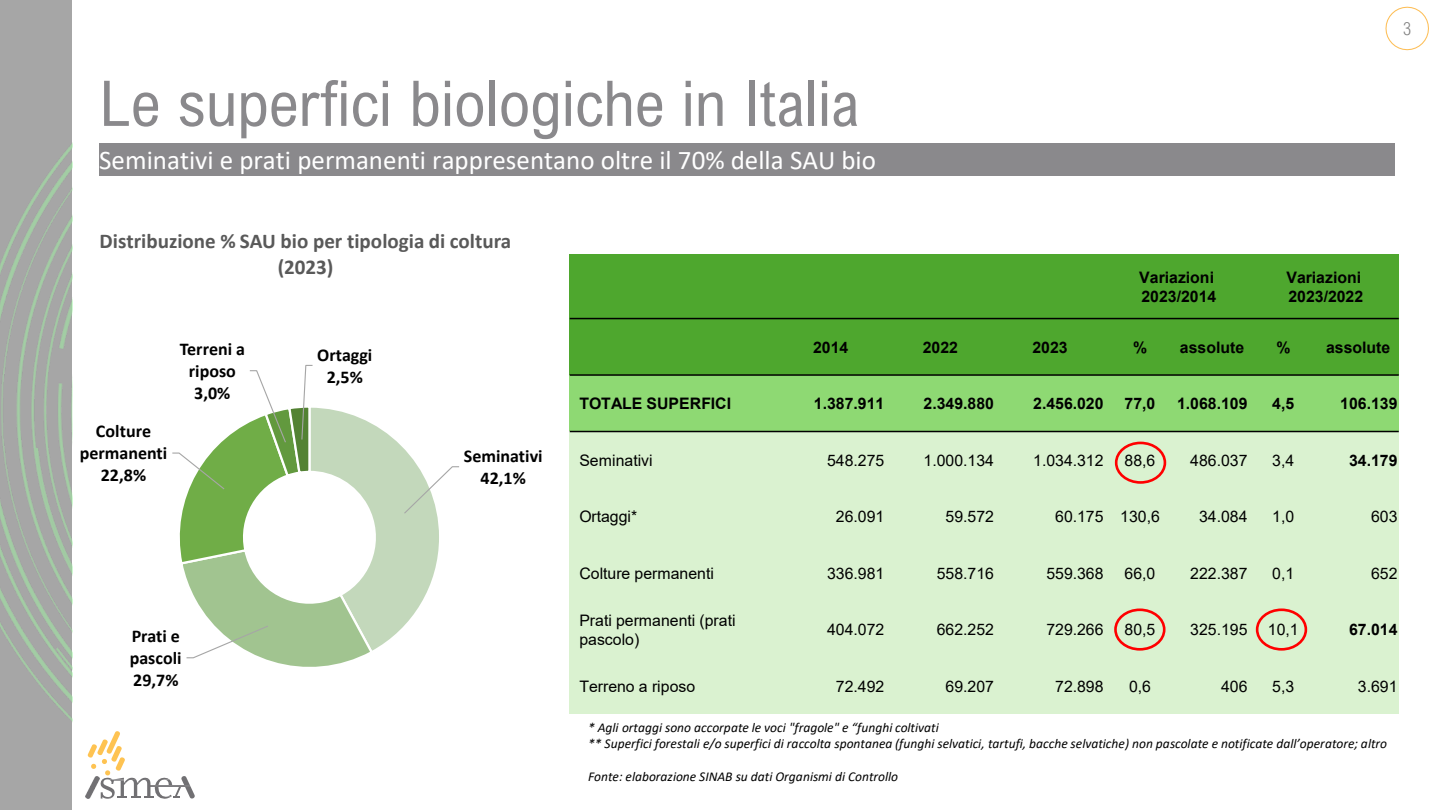
<style>
.page{position:relative;width:1440px;height:810px;background:#fff}
.page>*{position:absolute;margin:0;border:0;box-sizing:border-box;transform-origin:0 0}
.t1{font:63px "Arial Nova Cond";color:#8a898c}
.t2{font:27px "Calibri";color:#fff}
.t3{font:700 21px/25.8px "Calibri";color:#595959;text-align:center}
.t4{font:700 18px/21.9px "Calibri";color:#000;text-align:center}
.t5{font:300 18px "Arial Nova Cond";color:#7f7f7f}
.t6{font:15.9px/18.9px "Arial";color:#000}
.t7{font:700 15.9px/18.9px "Arial";color:#000}
.t8{font:italic 13.5px "Calibri";color:#000}
</style>
<div class="page">
<div style="left:0;top:0;width:72px;height:810px;background:#a6a6a6"></div>
<img style="left:86px;top:790px;width:2px;height:9px">
<svg style="left:88px;top:731px;width:107px;height:68px"></svg>
<svg style="left:1385px;top:6px;width:44px;height:45px"></svg>
<img style="left:0;top:144px;width:72px;height:577px">
<div style="left:99px;top:143px;width:1296px;height:33px;background:#8a898c"></div>
<svg style="left:172px;top:364px;width:287px;height:303px"></svg>
<div style="left:570px;top:254px;width:535px;height:65px;background:#4ea72e"></div>
<div style="left:1105px;top:254px;width:144px;height:65px;background:#4ea72e"></div>
<div style="left:1249px;top:254px;width:150px;height:65px;background:#4ea72e"></div>
<div style="left:570px;top:319px;width:206px;height:56px;background:#4ea72e"></div>
<div style="left:776px;top:319px;width:110px;height:56px;background:#4ea72e"></div>
<div style="left:886px;top:319px;width:109px;height:56px;background:#4ea72e"></div>
<div style="left:995px;top:319px;width:110px;height:56px;background:#4ea72e"></div>
<div style="left:1105px;top:319px;width:70px;height:56px;background:#4ea72e"></div>
<div style="left:1175px;top:319px;width:74px;height:56px;background:#4ea72e"></div>
<div style="left:1249px;top:319px;width:69px;height:56px;background:#4ea72e"></div>
<div style="left:1318px;top:319px;width:81px;height:56px;background:#4ea72e"></div>
<div style="left:570px;top:375px;width:206px;height:57px;background:#8ed973"></div>
<div style="left:776px;top:375px;width:110px;height:57px;background:#8ed973"></div>
<div style="left:886px;top:375px;width:109px;height:57px;background:#8ed973"></div>
<div style="left:995px;top:375px;width:110px;height:57px;background:#8ed973"></div>
<div style="left:1105px;top:375px;width:70px;height:57px;background:#8ed973"></div>
<div style="left:1175px;top:375px;width:74px;height:57px;background:#8ed973"></div>
<div style="left:1249px;top:375px;width:69px;height:57px;background:#8ed973"></div>
<div style="left:1318px;top:375px;width:81px;height:57px;background:#8ed973"></div>
<div style="left:570px;top:432px;width:206px;height:56px;background:#daf2d0"></div>
<div style="left:776px;top:432px;width:110px;height:56px;background:#daf2d0"></div>
<div style="left:886px;top:432px;width:109px;height:56px;background:#daf2d0"></div>
<div style="left:995px;top:432px;width:110px;height:56px;background:#daf2d0"></div>
<div style="left:1105px;top:432px;width:70px;height:56px;background:#daf2d0"></div>
<div style="left:1175px;top:432px;width:74px;height:56px;background:#daf2d0"></div>
<div style="left:1249px;top:432px;width:69px;height:56px;background:#daf2d0"></div>
<div style="left:1318px;top:432px;width:81px;height:56px;background:#daf2d0"></div>
<div style="left:570px;top:488px;width:206px;height:56px;background:#daf2d0"></div>
<div style="left:776px;top:488px;width:110px;height:56px;background:#daf2d0"></div>
<div style="left:886px;top:488px;width:109px;height:56px;background:#daf2d0"></div>
<div style="left:995px;top:488px;width:110px;height:56px;background:#daf2d0"></div>
<div style="left:1105px;top:488px;width:70px;height:56px;background:#daf2d0"></div>
<div style="left:1175px;top:488px;width:74px;height:56px;background:#daf2d0"></div>
<div style="left:1249px;top:488px;width:69px;height:56px;background:#daf2d0"></div>
<div style="left:1318px;top:488px;width:81px;height:56px;background:#daf2d0"></div>
<div style="left:570px;top:544px;width:206px;height:57px;background:#daf2d0"></div>
<div style="left:776px;top:544px;width:110px;height:57px;background:#daf2d0"></div>
<div style="left:886px;top:544px;width:109px;height:57px;background:#daf2d0"></div>
<div style="left:995px;top:544px;width:110px;height:57px;background:#daf2d0"></div>
<div style="left:1105px;top:544px;width:70px;height:57px;background:#daf2d0"></div>
<div style="left:1175px;top:544px;width:74px;height:57px;background:#daf2d0"></div>
<div style="left:1249px;top:544px;width:69px;height:57px;background:#daf2d0"></div>
<div style="left:1318px;top:544px;width:81px;height:57px;background:#daf2d0"></div>
<div style="left:570px;top:601px;width:206px;height:56px;background:#daf2d0"></div>
<div style="left:776px;top:601px;width:110px;height:56px;background:#daf2d0"></div>
<div style="left:886px;top:601px;width:109px;height:56px;background:#daf2d0"></div>
<div style="left:995px;top:601px;width:110px;height:56px;background:#daf2d0"></div>
<div style="left:1105px;top:601px;width:70px;height:56px;background:#daf2d0"></div>
<div style="left:1175px;top:601px;width:74px;height:56px;background:#daf2d0"></div>
<div style="left:1249px;top:601px;width:69px;height:56px;background:#daf2d0"></div>
<div style="left:1318px;top:601px;width:81px;height:56px;background:#daf2d0"></div>
<div style="left:570px;top:657px;width:206px;height:57px;background:#daf2d0"></div>
<div style="left:776px;top:657px;width:110px;height:57px;background:#daf2d0"></div>
<div style="left:886px;top:657px;width:109px;height:57px;background:#daf2d0"></div>
<div style="left:995px;top:657px;width:110px;height:57px;background:#daf2d0"></div>
<div style="left:1105px;top:657px;width:70px;height:57px;background:#daf2d0"></div>
<div style="left:1175px;top:657px;width:74px;height:57px;background:#daf2d0"></div>
<div style="left:1249px;top:657px;width:69px;height:57px;background:#daf2d0"></div>
<div style="left:1318px;top:657px;width:81px;height:57px;background:#daf2d0"></div>
<hr style="left:570px;top:318px;width:829px;height:1px;background:#000">
<hr style="left:570px;top:374px;width:829px;height:2px;background:#000">
<hr style="left:570px;top:431px;width:829px;height:1px;background:#000">
<div style="left:1114px;top:608px;width:52px;height:43px;border:3px solid #f00;border-radius:50%"></div>
<div style="left:1115px;top:442px;width:51px;height:42px;border:3px solid #f00;border-radius:50%"></div>
<div style="left:1256px;top:608px;width:51px;height:43px;border:3px solid #f00;border-radius:50%"></div>
<h2 class="t1" style="left:99px;top:65px;width:762px">Le superfici biologiche in Italia</h2>
<p class="t2" style="left:99px;top:141px;width:778px">Seminativi e prati permanenti rappresentano oltre il 70% della SAU bio</p>
<p class="t3" style="left:100px;top:228px;width:413px">Distribuzione % SAU bio per tipologia di coltura (2023)</p>
<p class="t5" style="left:1403px;top:18px;width:10px">3</p>
<p class="t7" style="left:1139px;top:268px;width:79px">Variazioni<br>2023/2014</p>
<p class="t7" style="left:1286px;top:268px;width:78px">Variazioni<br>2023/2022</p>
<p class="t4" style="left:80px;top:420px;width:89px">Colture permanenti<br>22,8%</p>
<p class="t4" style="left:180px;top:338px;width:67px">Terreni a riposo<br>3,0%</p>
<p class="t4" style="left:317px;top:343px;width:57px">Ortaggi<br>2,5%</p>
<p class="t4" style="left:130px;top:625px;width:53px;text-align:justify">Prati e pascoli 29,7%</p>
<p class="t4" style="left:464px;top:445px;width:80px">Seminativi<br>42,1%</p>
<p class="t7" style="left:813px;top:338px;width:37px">2014</p>
<p class="t7" style="left:923px;top:338px;width:37px">2022</p>
<p class="t7" style="left:1032px;top:338px;width:37px">2023</p>
<p class="t7" style="left:1133px;top:338px;width:16px">%</p>
<p class="t7" style="left:1180px;top:338px;width:66px">assolute</p>
<p class="t7" style="left:1277px;top:338px;width:16px">%</p>
<p class="t7" style="left:1326px;top:338px;width:66px">assolute</p>
<p class="t7" style="left:579px;top:394px;width:153px">TOTALE SUPERFICI</p>
<p class="t7" style="left:814px;top:394px;width:72px">1.387.911</p>
<p class="t7" style="left:924px;top:394px;width:72px">2.349.880</p>
<p class="t7" style="left:1033px;top:394px;width:72px">2.456.020</p>
<p class="t7" style="left:1125px;top:394px;width:32px">77,0</p>
<p class="t7" style="left:1177px;top:394px;width:72px">1.068.109</p>
<p class="t7" style="left:1272px;top:394px;width:23px">4,5</p>
<p class="t7" style="left:1340px;top:394px;width:59px">106.139</p>
<p class="t6" style="left:579px;top:451px;width:75px">Seminativi</p>
<p class="t6" style="left:827px;top:451px;width:59px">548.275</p>
<p class="t6" style="left:924px;top:451px;width:72px">1.000.134</p>
<p class="t6" style="left:1033px;top:451px;width:72px">1.034.312</p>
<p class="t6" style="left:1125px;top:451px;width:32px">88,6</p>
<p class="t6" style="left:1190px;top:451px;width:59px">486.037</p>
<p class="t6" style="left:1272px;top:451px;width:23px">3,4</p>
<p class="t7" style="left:1349px;top:451px;width:50px">34.179</p>
<p class="t6" style="left:579px;top:507px;width:60px">Ortaggi*</p>
<p class="t6" style="left:836px;top:507px;width:50px">26.091</p>
<p class="t6" style="left:946px;top:507px;width:50px">59.572</p>
<p class="t6" style="left:1055px;top:507px;width:50px">60.175</p>
<p class="t6" style="left:1120px;top:507px;width:41px">130,6</p>
<p class="t6" style="left:1199px;top:507px;width:50px">34.084</p>
<p class="t6" style="left:1272px;top:507px;width:23px">1,0</p>
<p class="t6" style="left:1371px;top:507px;width:28px">603</p>
<p class="t6" style="left:579px;top:564px;width:136px">Colture permanenti</p>
<p class="t6" style="left:827px;top:564px;width:59px">336.981</p>
<p class="t6" style="left:937px;top:564px;width:59px">558.716</p>
<p class="t6" style="left:1046px;top:564px;width:59px">559.368</p>
<p class="t6" style="left:1125px;top:564px;width:32px">66,0</p>
<p class="t6" style="left:1190px;top:564px;width:59px">222.387</p>
<p class="t6" style="left:1272px;top:564px;width:23px">0,1</p>
<p class="t6" style="left:1371px;top:564px;width:28px">652</p>
<p class="t6" style="left:579px;top:611px;width:158px">Prati permanenti (prati pascolo)</p>
<p class="t6" style="left:827px;top:620px;width:59px">404.072</p>
<p class="t6" style="left:937px;top:620px;width:59px">662.252</p>
<p class="t6" style="left:1046px;top:620px;width:59px">729.266</p>
<p class="t6" style="left:1125px;top:620px;width:32px">80,5</p>
<p class="t6" style="left:1190px;top:620px;width:59px">325.195</p>
<p class="t6" style="left:1268px;top:620px;width:32px">10,1</p>
<p class="t7" style="left:1349px;top:620px;width:50px">67.014</p>
<p class="t6" style="left:579px;top:677px;width:117px">Terreno a riposo</p>
<p class="t6" style="left:836px;top:677px;width:50px">72.492</p>
<p class="t6" style="left:946px;top:677px;width:50px">69.207</p>
<p class="t6" style="left:1055px;top:677px;width:50px">72.898</p>
<p class="t6" style="left:1129px;top:677px;width:23px">0,6</p>
<p class="t6" style="left:1221px;top:677px;width:28px">406</p>
<p class="t6" style="left:1272px;top:677px;width:23px">5,3</p>
<p class="t6" style="left:1358px;top:677px;width:41px">3.691</p>
<p class="t8" style="left:588px;top:718px;width:352px">* Agli ortaggi sono accorpate le voci "fragole" e “funghi coltivati</p>
<p class="t8" style="left:588px;top:734px;width:801px">** Superfici forestali e/o superfici di raccolta spontanea (funghi selvatici, tartufi, bacche selvatiche) non pascolate e notificate dall’operatore; altro</p>
<p class="t8" style="left:588px;top:767px;width:312px">Fonte: elaborazione SINAB su dati Organismi di Controllo</p>
</div>
